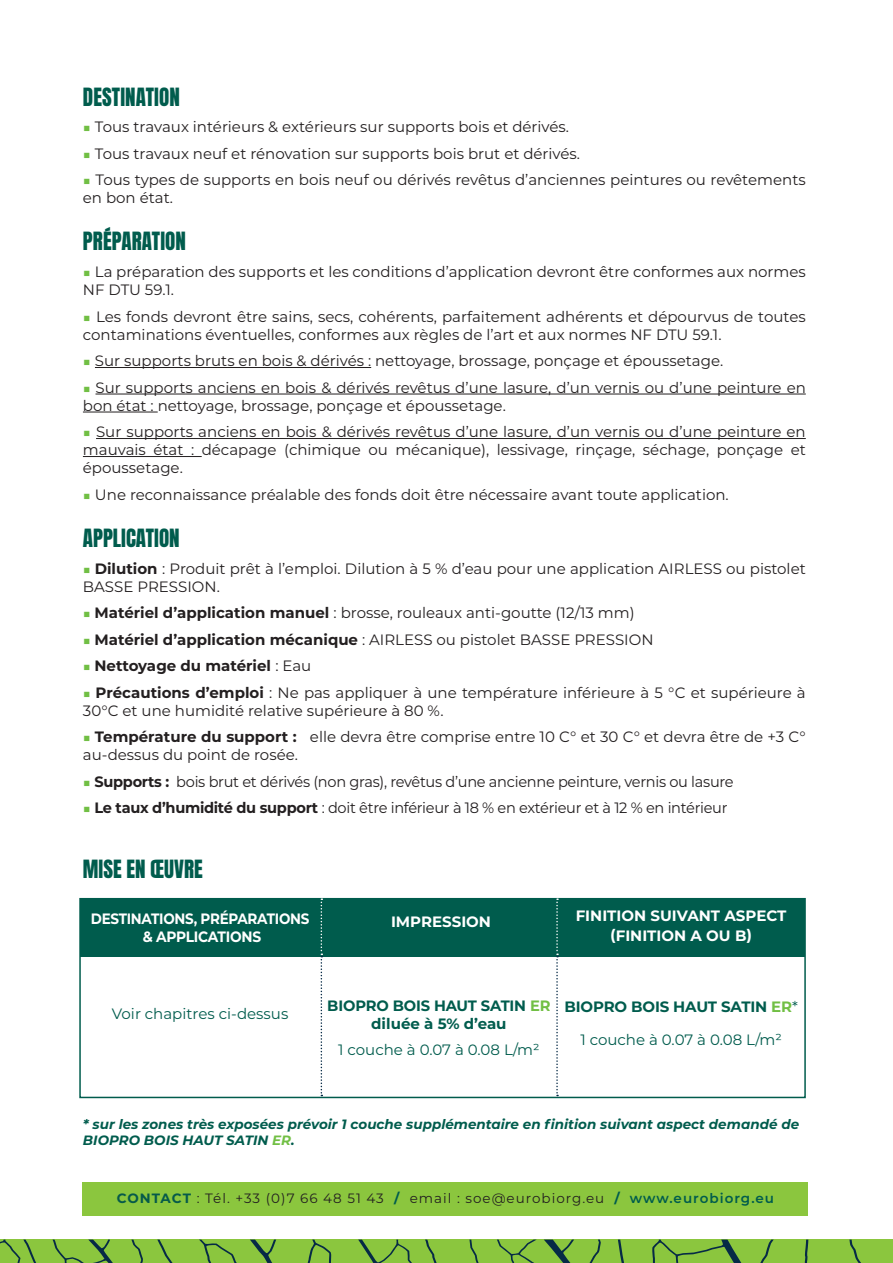
<style>
.page{position:relative;width:893px;height:1263px;background:#fff}
.page>*{position:absolute;margin:0;border:0;box-sizing:border-box;transform-origin:0 0}
.Liste_à_puces{font:21px "Anton";color:#005c4d}
.Rubrique3{font:21px "Anton";letter-spacing:.005em;color:#005c4d}
.Liste_à_puces-2{font:15px/18px "Montserrat";color:#231f20}
.Liste_à_puces-3{font:15px "Montserrat";letter-spacing:-.02em;color:#231f20}
.Liste_à_puces-4{font:15px "Montserrat";color:#005c4d}
.Liste_à_puces-5{font:700 15px "Montserrat";letter-spacing:-.01em;color:#005c4d}
.Liste_à_puces-6{font:700 15px "Montserrat";letter-spacing:-.015em;color:#fff}
.Liste_à_puces-7{font:700 15px "Montserrat";letter-spacing:-.015em;color:#fff;scale:.9 1}
.t1{font:700 15px "Montserrat";color:#231f20}
.Liste_à_puces-8{font:700 15px "Montserrat";letter-spacing:-.015em;color:#fff;scale:.92 1}
.Liste_à_puces-9{font:italic 700 13.5px/16.2px "Montserrat";color:#005c4d}
.Petits_caractères{font:13.5px "Montserrat";letter-spacing:.075em;color:#231f20}
.s1{font-weight:300;font-size:13.5px;color:#71bf44}
.s2{font-weight:700}
.s3{font-weight:400}
.s4{color:#71bf44}
.s5{font-weight:700;color:#065a4a}
.s6{font-weight:700;color:#005c4d}
.s7{font-weight:600;color:#005c4d}
</style>
<div class="page">
<div style="left:79px;top:898px;width:727px;height:200px;border:2px solid #005c4d"></div>
<div style="left:80px;top:898px;width:725px;height:58px;background:#005c4d"></div>
<hr style="left:95px;top:367px;width:276px;height:1px;background:#231f20">
<hr style="left:95px;top:394px;width:711px;height:1px;background:#231f20">
<hr style="left:83px;top:412px;width:75px;height:1px;background:#231f20">
<hr style="left:96px;top:438px;width:710px;height:1px;background:#231f20">
<hr style="left:83px;top:456px;width:119px;height:1px;background:#231f20">
<svg style="left:0;top:1239px;width:893px;height:24px;background:#7eb73e"></svg>
<div style="left:83px;top:1182px;width:725px;height:33px;background:#8bc63e"></div>
<svg style="left:321px;top:898px;width:1px;height:198px"></svg>
<svg style="left:556px;top:898px;width:2px;height:198px"></svg>
<p class="Rubrique3" style="left:83px;top:86px;width:98px">DESTINATION</p>
<p class="Liste_à_puces-2" style="left:83px;top:117px;width:488px"><span class="s1">■</span> Tous travaux intérieurs &amp; extérieurs sur supports bois et dérivés.</p>
<p class="Liste_à_puces-2" style="left:83px;top:144px;width:499px"><span class="s1">■</span> Tous travaux neuf et rénovation sur supports bois brut et dérivés.</p>
<p class="Liste_à_puces-2" style="left:83px;top:170px;width:724px"><span class="s1">■</span> Tous types de supports en bois neuf ou dérivés revêtus d’anciennes peintures ou revêtements en bon état.</p>
<p class="Liste_à_puces" style="left:83px;top:231px;width:105px">PRÉPARATION</p>
<p class="Liste_à_puces-2" style="left:83px;top:262px;width:724px"><span class="s1">■</span> La préparation des supports et les conditions d’application devront être conformes aux normes<br>NF DTU 59.1.</p>
<p class="Liste_à_puces-2" style="left:83px;top:307px;width:724px"><span class="s1">■</span> Les fonds devront être sains, secs, cohérents, parfaitement adhérents et dépourvus de toutes contaminations éventuelles, conformes aux règles de l’art et aux normes NF DTU 59.1.</p>
<p class="Liste_à_puces-2" style="left:83px;top:351px;width:642px"><span class="s1">■</span> Sur supports bruts en bois &amp; dérivés : nettoyage, brossage, ponçage et époussetage.</p>
<p class="Liste_à_puces-2" style="left:83px;top:378px;width:724px"><span class="s1">■</span> Sur supports anciens en bois &amp; dérivés revêtus d’une lasure, d’un vernis ou d’une peinture en bon état : nettoyage, brossage, ponçage et époussetage.</p>
<p class="Liste_à_puces-2" style="left:83px;top:422px;width:724px;text-align:justify"><span class="s1">■</span> Sur supports anciens en bois &amp; dérivés revêtus d’une lasure, d’un vernis ou d’une peinture en mauvais état : décapage (chimique ou mécanique), lessivage, rinçage, séchage, ponçage et époussetage.</p>
<p class="Liste_à_puces-2" style="left:83px;top:485px;width:647px"><span class="s1">■</span> Une reconnaissance préalable des fonds doit être nécessaire avant toute application.</p>
<p class="Liste_à_puces" style="left:83px;top:527px;width:98px">APPLICATION</p>
<p class="Liste_à_puces-2" style="left:83px;top:559px;width:724px"><span class="s1">■</span> <span class="s2">Dilution</span> : Produit prêt à l’emploi. Dilution à 5 % d’eau pour une application AIRLESS ou pistolet<br>BASSE PRESSION.</p>
<p class="Liste_à_puces-2" style="left:83px;top:603px;width:553px"><span class="s1">■</span> <span class="s2">Matériel d’application manuel</span> : brosse, rouleaux anti-goutte (12/13 mm)</p>
<p class="Liste_à_puces-2" style="left:83px;top:630px;width:572px"><span class="s1">■</span> <span class="s2">Matériel d’application mécanique</span> : AIRLESS ou pistolet BASSE PRESSION</p>
<p class="t1" style="left:83px;top:655px;width:230px"><span class="s1">■</span> Nettoyage du matériel <span class="s3">: Eau</span></p>
<p class="Liste_à_puces-2" style="left:83px;top:683px;width:724px"><span class="s1">■</span> <span class="s2">Précautions d’emploi</span> : Ne pas appliquer à une température inférieure à 5 °C et supérieure à<br>30°C et une humidité relative supérieure à 80 %.</p>
<p class="Liste_à_puces-2" style="left:83px;top:727px;width:724px"><span class="s1">■</span> <span class="s2">Température du support :</span> elle devra être comprise entre 10 C° et 30 C° et devra être de +3 C° au-dessus du point de rosée.</p>
<p class="Liste_à_puces-3" style="left:83px;top:771px;width:652px"><span class="s1">■</span> <span class="s2">Supports :</span> bois brut et dérivés (non gras), revêtus d’une ancienne peinture, vernis ou lasure</p>
<p class="Liste_à_puces-3" style="left:83px;top:797px;width:646px"><span class="s1">■</span> <span class="s2">Le taux d’humidité du support</span> : doit être inférieur à 18 % en extérieur et à 12 % en intérieur</p>
<p class="Liste_à_puces" style="left:83px;top:858px;width:121px">MISE EN ŒUVRE</p>
<p class="Liste_à_puces-7" style="left:91px;top:908px;width:244px">DESTINATIONS, PRÉPARATIONS</p>
<p class="Liste_à_puces-8" style="left:143px;top:926px;width:130px">&amp; APPLICATIONS</p>
<p class="Liste_à_puces-6" style="left:391px;top:911px;width:102px">IMPRESSION</p>
<p class="Liste_à_puces-6" style="left:576px;top:905px;width:212px">FINITION SUIVANT ASPECT</p>
<p class="Liste_à_puces-6" style="left:610px;top:925px;width:144px">(FINITION A OU B)</p>
<p class="Liste_à_puces-4" style="left:112px;top:1004px;width:178px">Voir chapitres ci-dessus</p>
<p class="Liste_à_puces-5" style="left:327px;top:995px;width:225px">BIOPRO BOIS HAUT SATIN <span class="s4">ER</span></p>
<p class="Liste_à_puces-5" style="left:371px;top:1013px;width:137px">diluée à 5% d’eau</p>
<p class="Liste_à_puces-4" style="left:338px;top:1040px;width:203px">1 couche à 0.07 à 0.08 L/m²</p>
<p class="Liste_à_puces-5" style="left:564px;top:996px;width:235px">BIOPRO BOIS HAUT SATIN <span class="s4">ER</span><span class="s3">*</span></p>
<p class="Liste_à_puces-4" style="left:580px;top:1029px;width:203px">1 couche à 0.07 à 0.08 L/m²</p>
<p class="Liste_à_puces-9" style="left:83px;top:1115px;width:718px">* sur les zones très exposées prévoir 1 couche supplémentaire en finition suivant aspect demandé de<br>BIOPRO BOIS HAUT SATIN <span class="s4">ER</span>.</p>
<p class="Petits_caractères" style="left:117px;top:1189px;width:659px"><span class="s5">CONTACT</span> : Tél. +33 (0)7 66 48 51 43 <span class="s6">/</span> email : soe@eurobiorg.eu <span class="s6">/</span> <span class="s7">www.eurobiorg.eu</span></p>
</div>
